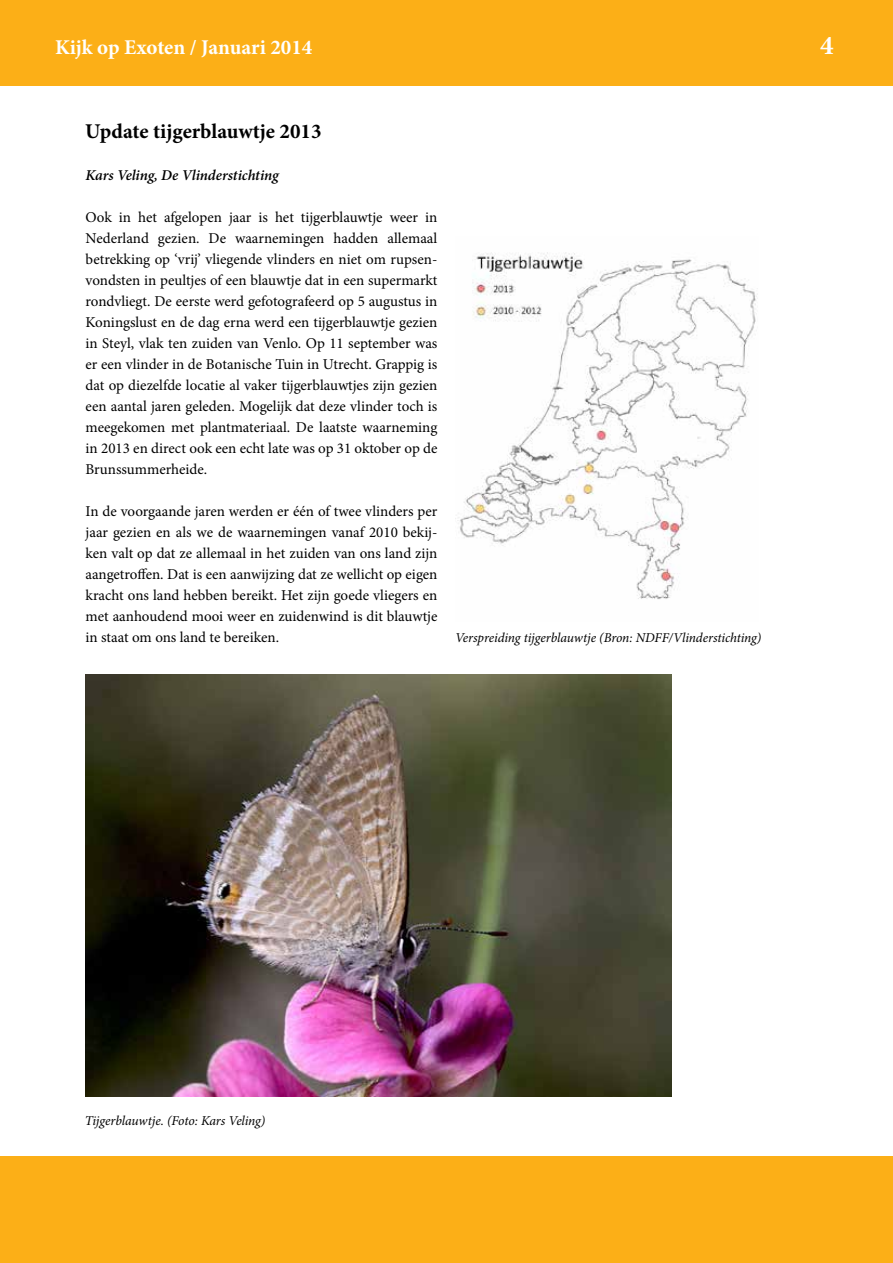
<style>
.page{position:relative;width:893px;height:1263px;background:#fff}
.page>*{position:absolute;margin:0;border:0;box-sizing:border-box;transform-origin:0 0}
.t1{font:700 27px "Minion Pro";color:#fff}
.t2{font:700 21px "Minion Pro";letter-spacing:-.005em;color:#fff}
.t3{font:700 21px "Minion Pro";color:#000}
.t4{font:15px/21px "Minion Pro";color:#000;text-align:justify}
.t5{font:italic 600 15px "Minion Pro";letter-spacing:-.01em;color:#000}
.t6{font:italic 13.5px "Minion Pro";letter-spacing:-.01em;color:#000}
</style>
<div class="page">
<div style="left:0;top:1157px;width:893px;height:106px;background:#fcaf17"></div>
<div style="left:0;top:0;width:893px;height:85px;background:#fcaf17"></div>
<img style="left:86px;top:674px;width:586px;height:423px">
<img style="left:455px;top:252px;width:303px;height:347px">
<h2 class="t2" style="left:55px;top:32px;width:259px">Kijk op Exoten / Januari 2014</h2>
<h1 class="t1" style="left:820px;top:26px;width:15px">4</h1>
<h2 class="t3" style="left:85px;top:116px;width:238px">Update tijgerblauwtje 2013</h2>
<p class="t5" style="left:86px;top:165px;width:195px">Kars Veling, De Vlinderstichting</p>
<p class="t4" style="left:86px;top:207px;width:353px">Ook in het afgelopen jaar is het tijgerblauwtje weer in Nederland gezien. De waarnemingen hadden allemaal betrekking op ‘vrij’ vliegende vlinders en niet om rupsen&shy;vondsten in peultjes of een blauwtje dat in een supermarkt rondvliegt. De eerste werd gefotografeerd op 5 augustus in Koningslust en de dag erna werd een tijgerblauwtje gezien in Steyl, vlak ten zuiden van Venlo. Op 11 september was er een vlinder in de Botanische Tuin in Utrecht. Grappig is dat op diezelfde locatie al vaker tijgerblauwtjes zijn gezien een aantal jaren geleden. Mogelijk dat deze vlinder toch is meegekomen met plantmateriaal. De laatste waarneming in 2013 en direct ook een echt late was op 31 oktober op de Brunssummerheide.</p>
<p class="t4" style="left:86px;top:501px;width:353px">In de voorgaande jaren werden er één of twee vlinders per jaar gezien en als we de waarnemingen vanaf 2010 bekij&shy;ken valt op dat ze allemaal in het zuiden van ons land zijn aangetroffen. Dat is een aanwijzing dat ze wellicht op eigen kracht ons land hebben bereikt. Het zijn goede vliegers en met aanhoudend mooi weer en zuidenwind is dit blauwtje in staat om ons land te bereiken.</p>
<p class="t6" style="left:455px;top:628px;width:308px">Verspreiding tijgerblauwtje (Bron: NDFF/Vlinderstichting)</p>
<p class="t6" style="left:85px;top:1111px;width:182px">Tijgerblauwtje. (Foto: Kars Veling)</p>
</div>
